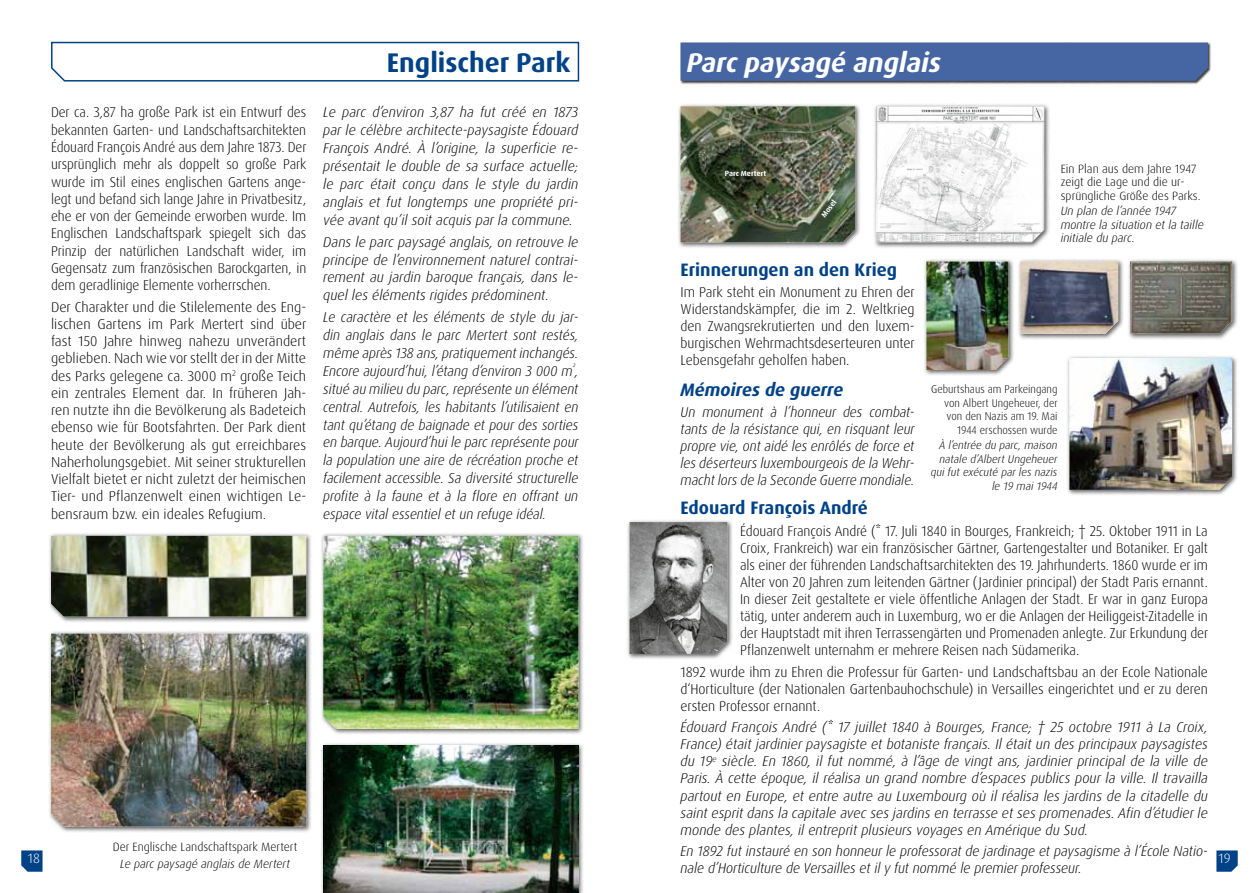
<style>
.page{position:relative;width:1259px;height:893px;background:#fff}
.page>*{position:absolute;margin:0;border:0;box-sizing:border-box;transform-origin:0 0}
.t1{font:italic 700 27px "Dax Pro";color:#fff}
.t2{font:700 27px "Dax Pro";color:#004288}
.t3{font:700 18px "Dax Pro";color:#004288}
.t4{font:italic 700 18px "Dax Pro";color:#004288}
.t5{font:italic 300 14.25px/17.9px "Dax Pro";letter-spacing:-.005em;color:#000;text-align:justify}
.t6{font:300 14.25px/17.2px "Dax Pro";letter-spacing:-.005em;color:#000;text-align:justify}
.t7{font:300 14.25px/17.1px "Dax Pro";letter-spacing:-.005em;color:#000;text-align:justify;scale:.96 1}
.t8{font:300 14.25px/17.2px "Dax Pro";letter-spacing:-.005em;color:#000;text-align:justify;scale:.95 1}
.t9{font:300 13.5px "Dax Pro";color:#fff}
.t10{font:300 12px/13.5px "Dax Pro";color:#000}
.t11{font:italic 300 12px/13.5px "Dax Pro";color:#000}
.t12{font:300 11.25px/13.5px "Dax Pro";color:#000;text-align:right;scale:.95 1}
.t13{font:italic 300 11.25px/13.5px "Dax Pro";color:#000;text-align:right}
.t14{font:700 7.5px "Dax Pro";color:#fff}
</style>
<div class="page">
<svg style="left:1216px;top:850px;width:21px;height:22px"></svg>
<svg style="left:21px;top:850px;width:22px;height:22px"></svg>
<div style="left:680px;top:42px;width:531px;height:42px;background:#000;opacity:.75"></div>
<div style="left:680px;top:43px;width:528px;height:38px;background:#4666a3"></div>
<svg style="left:51px;top:41px;width:529px;height:41px"></svg>
<div style="left:48px;top:630px;width:264px;height:203px;background:#000;opacity:.65"></div>
<img style="left:51px;top:634px;width:255px;height:193px">
<div style="left:48px;top:533px;width:264px;height:90px;background:#000;opacity:.65"></div>
<img style="left:51px;top:536px;width:255px;height:81px">
<div style="left:320px;top:533px;width:265px;height:202px;background:#000;opacity:.65"></div>
<img style="left:323px;top:536px;width:255px;height:193px">
<div style="left:320px;top:742px;width:265px;height:151px;background:#000;opacity:.65"></div>
<img style="left:323px;top:745px;width:255px;height:148px">
<div style="left:873px;top:103px;width:177px;height:145px;background:#000;opacity:.65"></div>
<img style="left:876px;top:106px;width:168px;height:136px">
<div style="left:626px;top:519px;width:107px;height:141px;background:#000;opacity:.65"></div>
<img style="left:629px;top:522px;width:98px;height:132px">
<div style="left:923px;top:258px;width:91px;height:118px;background:#000;opacity:.65"></div>
<img style="left:926px;top:261px;width:82px;height:109px">
<div style="left:1066px;top:355px;width:172px;height:141px;background:#000;opacity:.65"></div>
<img style="left:1069px;top:358px;width:163px;height:132px">
<div style="left:1017px;top:258px;width:107px;height:82px;background:#000;opacity:.65"></div>
<img style="left:1020px;top:261px;width:98px;height:73px">
<div style="left:1127px;top:258px;width:111px;height:82px;background:#000;opacity:.65"></div>
<img style="left:1130px;top:261px;width:102px;height:73px">
<div style="left:677px;top:103px;width:184px;height:145px;background:#000;opacity:.65"></div>
<img style="left:680px;top:106px;width:175px;height:136px">
<h1 class="t2" style="left:387px;top:45px;width:185px">Englischer Park</h1>
<h1 class="t1" style="left:687px;top:45px;width:256px">Parc paysagé anglais</h1>
<p class="t8" style="left:51px;top:104px;width:270px">Der ca. 3,87 ha große Park ist ein Entwurf des bekannten Garten- und Landschaftsarchitekten Édouard François André aus dem Jahre 1873. Der ursprünglich mehr als doppelt so große Park wurde im Stil eines englischen Gartens ange&shy;legt und befand sich lange Jahre in Privatbesitz, ehe er von der Gemeinde erworben wurde. Im Englischen Landschaftspark spiegelt sich das Prinzip der natürlichen Landschaft wider, im Gegensatz zum französischen Barockgarten, in dem geradlinige Elemente vorherrschen.</p>
<p class="t6" style="left:51px;top:298px;width:257px">Der Charakter und die Stilelemente des Eng&shy;lischen Gartens im Park Mertert sind über fast 150 Jahre hinweg nahezu unverändert geblieben. Nach wie vor stellt der in der Mitte des Parks gelegene ca. 3000 m<sup>2</sup> große Teich ein zentrales Element dar. In früheren Jah&shy;ren nutzte ihn die Bevölkerung als Badeteich ebenso wie für Bootsfahrten. Der Park dient heute der Bevölkerung als gut erreichbares Naherholungsgebiet. Mit seiner strukturellen Vielfalt bietet er nicht zuletzt der heimischen Tier- und Pflanzenwelt einen wichtigen Le&shy;bensraum bzw. ein ideales Refugium.</p>
<p class="t5" style="left:323px;top:104px;width:257px">Le parc d’environ 3,87 ha fut créé en 1873 par le célèbre architecte-paysagiste Édouard François André. À l’origine, la superficie re&shy;présentait le double de sa surface actuelle; le parc était conçu dans le style du jardin anglais et fut longtemps une propriété pri&shy;vée avant qu’il soit acquis par la commune.</p>
<p class="t5" style="left:323px;top:233px;width:257px">Dans le parc paysagé anglais, on retrouve le principe de l’environnement naturel contrai&shy;rement au jardin baroque français, dans le&shy;quel les éléments rigides prédominent.</p>
<p class="t5" style="left:323px;top:309px;width:257px">Le caractère et les éléments de style du jar&shy;din anglais dans le parc Mertert sont restés, même après 138 ans, pratiquement inchangés.<br>Encore aujourd’hui, l’étang d’environ 3 000 m<sup>²</sup>, situé au milieu du parc, représente un élément central. Autrefois, les habitants l’utilisaient en tant qu’étang de baignade et pour des sorties en barque. Aujourd’hui le parc représente pour la population une aire de récréation proche et facilement accessible. Sa diversité structurelle profite à la faune et à la flore en offrant un espace vital essentiel et un refuge idéal.</p>
<p class="t10" style="left:1060px;top:162px;width:141px">Ein Plan aus dem Jahre 1947 zeigt die Lage und die ur&shy;sprüngliche Größe des Parks.</p>
<p class="t11" style="left:1060px;top:204px;width:145px">Un plan de l’année 1947 montre la situation et la taille initiale du parc.</p>
<p class="t14" style="left:725px;top:169px;width:43px">Parc Mertert</p>
<p class="t14" style="left:819px;top:214px;width:21px;rotate:-54deg">Mosel</p>
<p class="t3" style="left:680px;top:258px;width:218px">Erinnerungen an den Krieg</p>
<p class="t6" style="left:680px;top:284px;width:236px">Im Park steht ein Monument zu Ehren der Widerstandskämpfer, die im 2. Weltkrieg den Zwangsrekrutierten und den luxem&shy;burgischen Wehrmachtsdeserteuren unter Lebensgefahr geholfen haben.</p>
<p class="t4" style="left:680px;top:378px;width:164px">Mémoires de guerre</p>
<p class="t5" style="left:680px;top:403px;width:236px;line-height:17.1px">Un monument à l’honneur des combat&shy;tants de la résistance qui, en risquant leur propre vie, ont aidé les enrôlés de force et les déserteurs luxembourgeois de la Wehr&shy;macht lors de la Seconde Guerre mondiale.</p>
<p class="t3" style="left:680px;top:496px;width:189px">Edouard François André</p>
<p class="t7" style="left:740px;top:522px;width:489px">Édouard François André (* 17. Juli 1840 in Bourges, Frankreich; † 25. Oktober 1911 in La Croix, Frankreich) war ein französischer Gärtner, Gartengestalter und Botaniker. Er galt als einer der führenden Landschaftsarchitekten des 19. Jahrhunderts. 1860 wurde er im Alter von 20 Jahren zum leitenden Gärtner (Jardinier principal) der Stadt Paris ernannt.<br>In dieser Zeit gestaltete er viele öffentliche Anlagen der Stadt. Er war in ganz Europa tätig, unter anderem auch in Luxemburg, wo er die Anlagen der Heiliggeist-Zitadelle in der Hauptstadt mit ihren Terrassengärten und Promenaden anlegte. Zur Erkundung der Pflanzenwelt unternahm er mehrere Reisen nach Südamerika.</p>
<p class="t6" style="left:680px;top:663px;width:529px">1892 wurde ihm zu Ehren die Professur für Garten- und Landschaftsbau an der Ecole Nationale d‘Horticulture (der Nationalen Gartenbauhochschule) in Versailles eingerichtet und er zu deren ersten Professor ernannt.</p>
<p class="t5" style="left:680px;top:719px;width:529px;line-height:17.1px">Édouard François André (* 17 juillet 1840 à Bourges, France; † 25 octobre 1911 à La Croix, France) était jardinier paysagiste et botaniste français. Il était un des principaux paysagistes du 19<sup>e</sup> siècle. En 1860, il fut nommé, à l’âge de vingt ans, jardinier principal de la ville de Paris. À cette époque, il réalisa un grand nombre d’espaces publics pour la ville. Il travailla partout en Europe, et entre autre au Luxembourg où il réalisa les jardins de la citadelle du saint esprit dans la capitale avec ses jardins en terrasse et ses promenades. Afin d’étudier le monde des plantes, il entreprit plusieurs voyages en Amérique du Sud.</p>
<p class="t5" style="left:680px;top:843px;width:529px;line-height:17.1px">En 1892 fut instauré en son honneur le professorat de jardinage et paysagisme à l’École Natio&shy;nale d’Horticulture de Versailles et il y fut nommé le premier professeur.</p>
<p class="t12" style="left:931px;top:383px;width:135px">Geburtshaus am Parkeingang von Albert Ungeheuer, der von den Nazis am 19. Mai<br>1944 erschossen wurde</p>
<p class="t13" style="left:930px;top:439px;width:128px">À l’entrée du parc, maison natale d’Albert Ungeheuer qui fut exécuté par les nazis le 19 mai 1944</p>
<p class="t10" style="left:113px;top:840px;width:186px">Der Englische Landschaftspark Mertert</p>
<p class="t11" style="left:120px;top:857px;width:171px">Le parc paysagé anglais de Mertert</p>
<p class="t9" style="left:28px;top:850px;width:13px">18</p>
<p class="t9" style="left:1218px;top:850px;width:14px">19</p>
</div>
